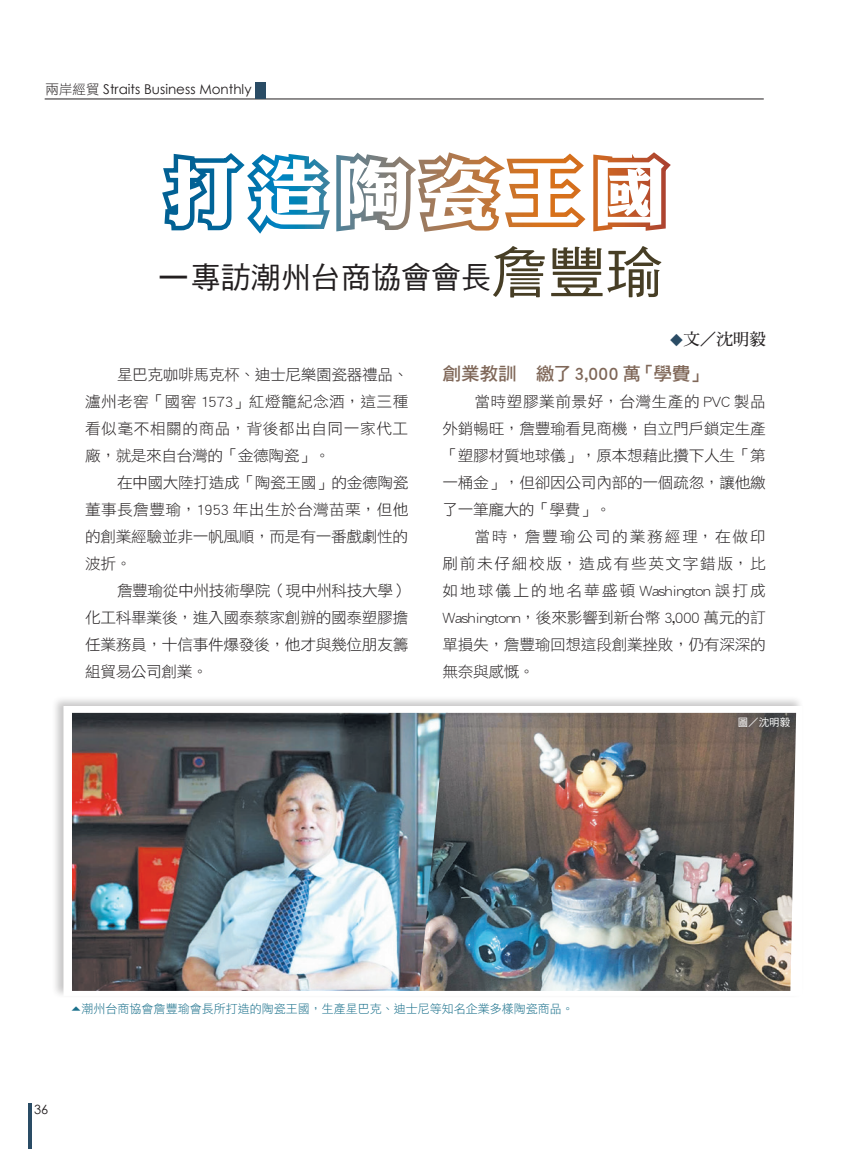
<style>
.page{position:relative;width:851px;height:1149px;background:#fff}
.page>*{position:absolute;margin:0;border:0;box-sizing:border-box;transform-origin:0 0}
.t1{font:72px "DF Li King Hei W8 WIN BF";letter-spacing:.15em;color:#fff}
.t2{font:30px "DF Hei Std W5";color:#231f20}
.t3{font:18.15px "DF Hei Std W7";letter-spacing:-.01em;color:#7f6758}
.t4{font:16.5px "DF Ming Std W7";color:#231f20}
.t5{font:15.3px/27px "DF Hei Std W3";letter-spacing:-.025em;color:#231f20;text-align:justify}
.t6{font:13.5px "Century Gothic";color:#231f20}
.t7{font:12.75px "Century Gothic";color:#231f20}
.t8{font:12px "DF Hei Std W3";color:#1a708b}
.t9{font:10.5px "DF Hei Std W5";color:#fff}
.s1{font-family:"DF Hei Std W3"}
.s2{font-family:"DF Li King Hei W8 WIN BF"}
.s3{font-size:55.5px;color:#473e25}
.s4{font-family:"DF Ming Std W5";font-size:13.5px;color:#2a4c65}
</style>
<div class="page">
<div style="left:51px;top:695px;width:752px;height:303px;background:#231f20;opacity:.25"></div>
<div style="left:64px;top:706px;width:738px;height:289px;background:#fff"></div>
<img style="left:72px;top:712px;width:347px;height:278px">
<img style="left:419px;top:712px;width:377px;height:278px">
<svg style="left:162px;top:152px;width:509px;height:82px"></svg>
<hr style="left:45px;top:99px;width:718px;height:1px;background:#231f20">
<div style="left:256px;top:83px;width:10px;height:16px;background:#2a4c65"></div>
<hr style="left:28px;top:1103px;width:3px;height:45px;background:#2a4c65">
<p class="t6" style="left:45px;top:80px;width:207px"><span class="s1">兩岸經貿</span> Straits Business Monthly</p>
<h1 class="t1" style="left:166px;top:156px;width:502px">打造陶瓷王國</h1>
<h2 class="t2" style="left:158px;top:260px;width:505px"><span class="s2">—</span>專訪潮州台商協會會長<span class="s3">詹豐瑜</span></h2>
<p class="t4" style="left:669px;top:330px;width:97px"><span class="s4">◆</span>文／沈明毅</p>
<p class="t5" style="left:85px;top:361px;width:325px;text-indent:32px">星巴克咖啡馬克杯、迪士尼樂園瓷器禮品、瀘州老窖「國窖 1573」紅燈籠紀念酒，這三種看似毫不相關的商品，背後都出自同一家代工廠，就是來自台灣的「金德陶瓷」。</p>
<p class="t5" style="left:85px;top:469px;width:325px;text-indent:32px">在中國大陸打造成「陶瓷王國」的金德陶瓷董事長詹豐瑜，1953 年出生於台灣苗栗，但他的創業經驗並非一帆風順，而是有一番戲劇性的波折。</p>
<p class="t5" style="left:85px;top:577px;width:325px;text-indent:32px">詹豐瑜從中州技術學院（現中州科技大學）化工科畢業後，進入國泰蔡家創辦的國泰塑膠擔任業務員，十信事件爆發後，他才與幾位朋友籌組貿易公司創業。</p>
<p class="t3" style="left:442px;top:363px;width:267px">創業教訓　繳了3,000 萬「學費」</p>
<p class="t5" style="left:442px;top:388px;width:325px;text-indent:32px">當時塑膠業前景好，台灣生產的 PVC 製品外銷暢旺，詹豐瑜看見商機，自立門戶鎖定生產「塑膠材質地球儀」，原本想藉此攢下人生「第一桶金」，但卻因公司內部的一個疏忽，讓他繳了一筆龐大的「學費」。</p>
<p class="t5" style="left:442px;top:523px;width:325px;text-indent:32px">當時，詹豐瑜公司的業務經理，在做印刷前未仔細校版，造成有些英文字錯版，比如地球儀上的地名華盛頓 Washington 誤打成Washingtonn，後來影響到新台幣 3,000 萬元的訂單損失，詹豐瑜回想這段創業挫敗，仍有深深的無奈與感慨。</p>
<p class="t9" style="left:737px;top:716px;width:54px">圖／沈明毅</p>
<p class="t8" style="left:82px;top:1002px;width:493px">潮州台商協會詹豐瑜會長所打造的陶瓷王國，生產星巴克、迪士尼等知名企業多樣陶瓷商品。</p>
<p class="t7" style="left:34px;top:1100px;width:16px">36</p>
</div>
